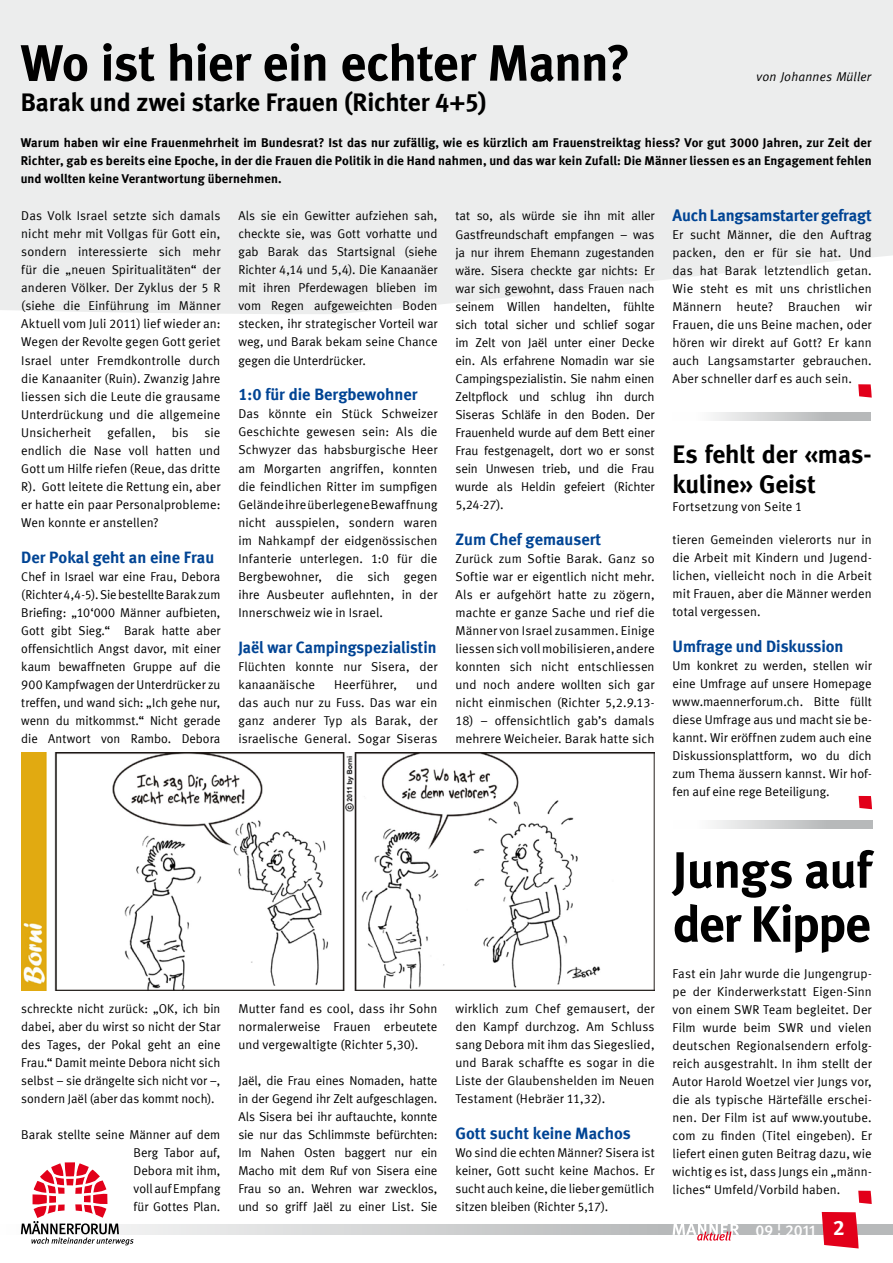
<style>
.page{position:relative;width:893px;height:1263px;background:#fff}
.page>*{position:absolute;margin:0;border:0;box-sizing:border-box;transform-origin:0 0}
.t1{font:51px/54px "Meta Bold LF";letter-spacing:-.015em;color:#000}
.t2{font:25.5px/30.6px "Meta Bold LF";letter-spacing:-.01em;color:#000}
.t3{font:16.5px "Meta Bold LF";color:#004494}
.t4{font:15.75px "Meta Medium Caps Expert";color:#fff}
.t5{font:12.75px/18px "Meta Normal LF";letter-spacing:.005em;color:#000;text-align:justify}
.t6{font:12.75px/18px "Meta Bold LF";letter-spacing:.01em;color:#000;text-align:justify}
.t7{font:italic 12.75px "Meta";letter-spacing:.015em;color:#000}
.s1{font-family:"Meta Bold LF";font-size:21px}
</style>
<div class="page">
<div style="left:0;top:0;width:893px;height:314px;background:#eceded"></div>
<svg style="left:20px;top:1224px;width:761px;height:10px;background:#d0d2d2"></svg>
<div style="left:781px;top:1224px;width:112px;height:10px;background:#b7b9ba"></div>
<svg style="left:21px;top:1162px;width:113px;height:83px"></svg>
<svg style="left:822px;top:1212px;width:37px;height:36px"></svg>
<svg style="left:673px;top:1224px;width:66px;height:17px"></svg>
<svg style="left:713px;top:412px;width:158px;height:9px"></svg>
<svg style="left:858px;top:384px;width:14px;height:14px"></svg>
<img style="left:21px;top:753px;width:634px;height:237px">
<svg style="left:859px;top:796px;width:13px;height:13px"></svg>
<svg style="left:858px;top:1191px;width:14px;height:13px"></svg>
<svg style="left:713px;top:820px;width:159px;height:8px"></svg>
<h1 class="t1" style="left:21px;top:35px;width:611px">Wo ist hier ein echter Mann?</h1>
<p class="t7" style="left:756px;top:69px;width:116px">von Johannes Müller</p>
<h2 class="t2" style="left:21px;top:87px;width:467px">Barak und zwei starke Frauen (Richter 4+5)</h2>
<p class="t6" style="left:21px;top:134px;width:852px">Warum haben wir eine Frauenmehrheit im Bundesrat? Ist das nur zufällig, wie es kürzlich am Frauenstreiktag hiess? Vor gut 3000 Jahren, zur Zeit der Richter, gab es bereits eine Epoche, in der die Frauen die Politik in die Hand nahmen, und das war kein Zufall: Die Männer liessen es an Engagement fehlen und wollten keine Verantwortung übernehmen.</p>
<p class="t5" style="left:238px;top:207px;width:201px">Als sie ein Gewitter aufziehen sah, checkte sie, was Gott vorhatte und gab Barak das Startsignal (siehe Richter 4,14 und 5,4). Die Kanaanäer mit ihren Pferdewagen blieben im vom Regen aufgeweichten Boden stecken, ihr strategischer Vorteil war weg, und Barak bekam seine Chance gegen die Unterdrücker.</p>
<p class="t3" style="left:238px;top:385px;width:181px">1:0 für die Bergbewohner</p>
<p class="t5" style="left:238px;top:405px;width:201px">Das könnte ein Stück Schweizer Geschichte gewesen sein: Als die Schwyzer das habsburgische Heer am Morgarten angriffen, konnten die feindlichen Ritter im sumpfigen Gelände ihre überlegene Bewaffnung nicht ausspielen, sondern waren im Nahkampf der eidgenössischen Infanterie unterlegen. 1:0 für die Bergbewohner, die sich gegen ihre Ausbeuter auflehnten, in der Innerschweiz wie in Israel.</p>
<p class="t3" style="left:238px;top:637px;width:200px">Jaël war Campingspezialistin</p>
<p class="t5" style="left:238px;top:657px;width:201px">Flüchten konnte nur Sisera, der kanaanäische</p>
<p class="t3" style="left:673px;top:206px;width:201px">Auch Langsamstarter gefragt</p>
<p class="t5" style="left:673px;top:226px;width:201px">Er sucht Männer, die den Auftrag packen, den er für sie hat. Und das hat Barak letztendlich getan.<br>Wie steht es mit uns christlichen Männern heute? Brauchen wir Frauen, die uns Beine machen, oder hören wir direkt auf Gott? Er kann auch Langsamstarter gebrauchen.<br>Aber schneller darf es auch sein.</p>
<p class="t5" style="left:21px;top:207px;width:201px">Das Volk Israel setzte sich damals nicht mehr mit Vollgas für Gott ein, sondern interessierte sich mehr für die „neuen Spiritualitäten“ der anderen Völker. Der Zyklus der 5 R (siehe die Einführung im Männer Aktuell vom Juli 2011) lief wieder an:<br>Wegen der Revolte gegen Gott geriet Israel unter Fremdkontrolle durch die Kanaaniter (Ruin). Zwanzig Jahre liessen sich die Leute die grausame Unterdrückung und die allgemeine Unsicherheit</p>
<p class="t5" style="left:455px;top:207px;width:201px">tat so, als würde sie ihn mit aller Gastfreundschaft empfangen – was ja nur ihrem Ehemann zugestanden wäre. Sisera checkte gar nichts: Er war sich gewohnt, dass Frauen nach seinem Willen handelten, fühlte sich total sicher und schlief sogar im Zelt von Jaël unter einer Decke ein. Als erfahrene Nomadin war sie Campingspezialistin. Sie nahm einen Zeltpflock und schlug ihn durch Siseras Schläfe in den Boden. Der Frauenheld wurde auf dem Bett einer Frau festgenagelt, dort wo er sonst sein Unwesen trieb, und die Frau wurde als Heldin gefeiert (Richter 5,24-27).</p>
<p class="t3" style="left:455px;top:529px;width:147px">Zum Chef gemausert</p>
<p class="t5" style="left:455px;top:549px;width:201px">Zurück zum Softie Barak. Ganz so Softie war er eigentlich nicht mehr.<br>Als er aufgehört hatte zu zögern, machte er ganze Sache und rief die Männer von Israel zusammen. Einige liessen sich voll mobilisieren, andere konnten sich nicht entschliessen und noch andere wollten sich gar nicht einmischen (Richter 5,2.9.13-</p>
<p class="t5" style="left:455px;top:711px;width:201px">18) – offensichtlich gab’s damals mehrere Weicheier. Barak hatte sich</p>
<p class="t5" style="left:107px;top:423px;width:50px">gefallen,</p>
<p class="t5" style="left:172px;top:423px;width:18px">bis</p>
<p class="t5" style="left:21px;top:423px;width:201px;text-indent:183px">sie endlich die Nase voll hatten und Gott um Hilfe riefen (Reue, das dritte R). Gott leitete die Rettung ein, aber er hatte ein paar Personalprobleme:<br>Wen konnte er anstellen?</p>
<p class="t3" style="left:21px;top:547px;width:194px">Der Pokal geht an eine Frau</p>
<p class="t5" style="left:21px;top:567px;width:201px">Chef in Israel war eine Frau, Debora (Richter 4,4-5). Sie bestellte Barak zum Briefing: „10‘000 Männer aufbieten, Gott gibt Sieg.“ Barak hatte aber offensichtlich Angst davor, mit einer kaum bewaffneten Gruppe auf die 900 Kampfwagen der Unterdrücker zu treffen, und wand sich: „Ich gehe nur, wenn du mitkommst.“ Nicht gerade die Antwort von Rambo. Debora</p>
<h2 class="t2" style="left:673px;top:438px;width:201px">Es fehlt der «mas&shy;kuline» Geist</h2>
<p class="t5" style="left:673px;top:498px;width:131px">Fortsetzung von Seite 1</p>
<p class="t5" style="left:673px;top:530px;width:201px">tieren Gemeinden vielerorts nur in die Arbeit mit Kindern und Jugend&shy;lichen, vielleicht noch in die Arbeit mit Frauen, aber die Männer werden total vergessen.</p>
<p class="t3" style="left:673px;top:636px;width:173px">Umfrage und Diskussion</p>
<p class="t5" style="left:673px;top:656px;width:201px">Um konkret zu werden, stellen wir eine Umfrage auf unsere Homepage www.maennerforum.ch. Bitte füllt diese Umfrage aus und macht sie be&shy;kannt. Wir eröffnen zudem auch eine Diskussionsplattform, wo du dich zum Thema äussern kannst. Wir hof&shy;fen auf eine rege Beteiligung.</p>
<p class="t5" style="left:334px;top:675px;width:64px">Heerführer,</p>
<p class="t5" style="left:238px;top:675px;width:201px;text-indent:178px">und das auch nur zu Fuss. Das war ein ganz anderer Typ als Barak, der israelische General. Sogar Siseras</p>
<p class="t5" style="left:21px;top:999px;width:201px">schreckte nicht zurück: „OK, ich bin dabei, aber du wirst so nicht der Star des Tages, der Pokal geht an eine Frau.“ Damit meinte Debora nicht sich selbst – sie drängelte sich nicht vor –, sondern Jaël (aber das kommt noch).</p>
<p class="t5" style="left:134px;top:1125px;width:88px;text-indent:-112px">Barak stellte seine Männer auf dem Berg Tabor auf, Debora mit ihm, voll auf Empfang für Gottes Plan.</p>
<p class="t5" style="left:238px;top:999px;width:201px">Mutter fand es cool, dass ihr Sohn normalerweise Frauen erbeutete und vergewaltigte (Richter 5,30).</p>
<p class="t5" style="left:238px;top:1071px;width:201px">Jaël, die Frau eines Nomaden, hatte in der Gegend ihr Zelt aufgeschlagen.<br>Als Sisera bei ihr auftauchte, konnte sie nur das Schlimmste befürchten:<br>Im Nahen Osten baggert nur ein Macho mit dem Ruf von Sisera eine Frau so an. Wehren war zwecklos, und so griff Jaël zu einer List. Sie</p>
<p class="t5" style="left:455px;top:999px;width:201px">wirklich zum Chef gemausert, der den Kampf durchzog. Am Schluss sang Debora mit ihm das Siegeslied, und Barak schaffte es sogar in die Liste der Glaubenshelden im Neuen Testament (Hebräer 11,32).</p>
<p class="t3" style="left:455px;top:1123px;width:177px">Gott sucht keine Machos</p>
<p class="t5" style="left:455px;top:1143px;width:201px">Wo sind die echten Männer? Sisera ist keiner, Gott sucht keine Machos. Er sucht auch keine, die lieber gemütlich sitzen bleiben (Richter 5,17).</p>
<h1 class="t1" style="left:673px;top:842px;width:201px">Jungs auf der Kippe</h1>
<p class="t5" style="left:673px;top:964px;width:201px">Fast ein Jahr wurde die Jungengrup&shy;pe der Kinderwerkstatt Eigen-Sinn von einem SWR Team begleitet. Der Film wurde beim SWR und vielen deutschen Regionalsendern erfolg&shy;reich ausgestrahlt. In ihm stellt der Autor Harold Woetzel vier Jungs vor, die als typische Härtefälle erschei&shy;nen. Der Film ist auf www.youtube. com zu finden (Titel eingeben). Er liefert einen guten Beitrag dazu, wie wichtig es ist, dass Jungs ein „männ&shy;liches“ Umfeld/Vorbild haben.</p>
<p class="t4" style="left:755px;top:1221px;width:91px">09 | 2011 <span class="s1">2</span></p>
</div>
